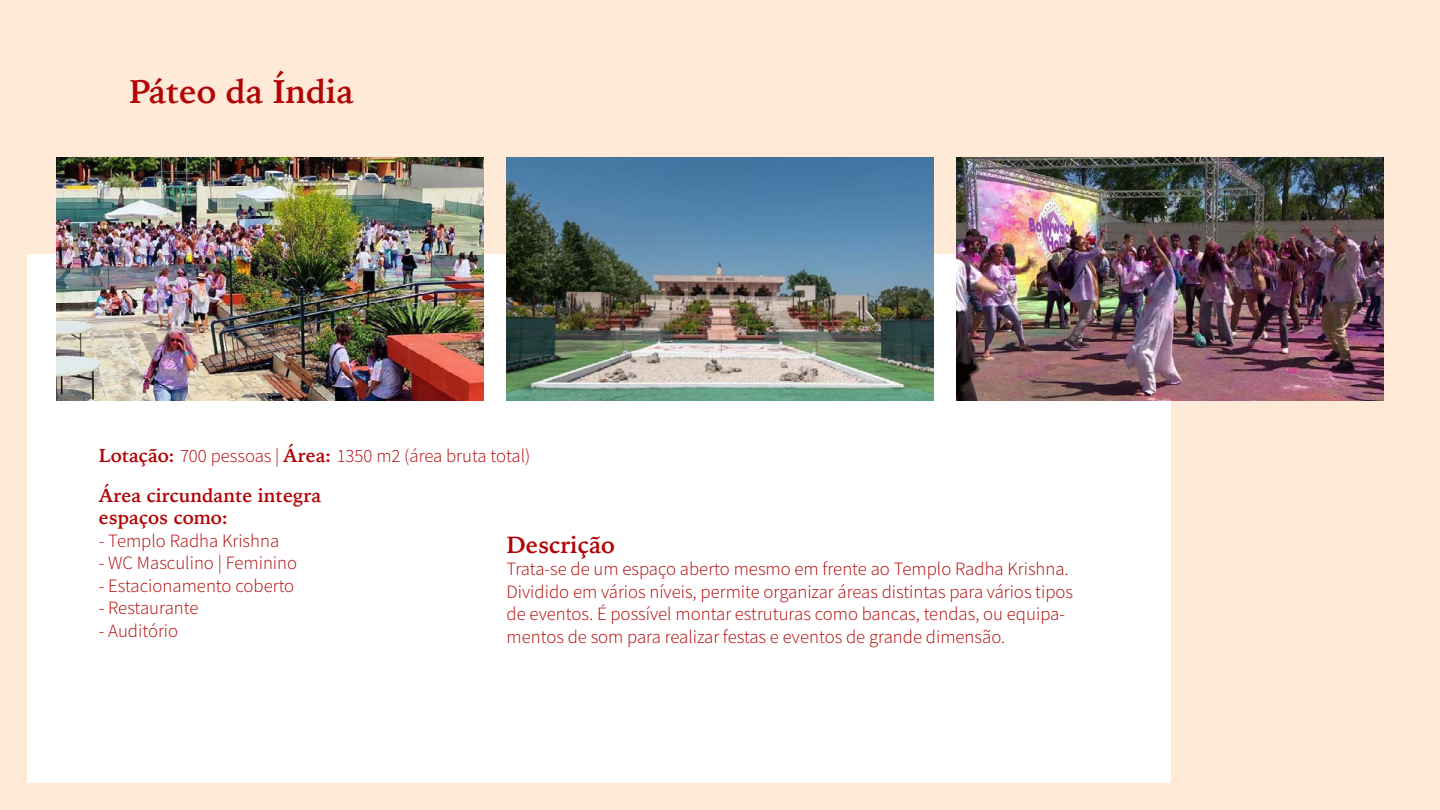
<style>
.page{position:relative;width:1440px;height:810px;background:#fff}
.page>*{position:absolute;margin:0;border:0;box-sizing:border-box;transform-origin:0 0}
.t1{font:700 33px "Iowan Old Style";color:#b20404}
.t2{font:700 23.25px "Iowan Old Style";color:#b20404}
.t3{font:18.75px/22.5px "Source Sans Variable";color:#b20404}
.t4{font:700 18.75px/22.5px "Iowan Old Style";color:#b20404}
.s1{font-family:"Iowan Old Style";font-weight:700}
</style>
<div class="page">
<div style="left:0;top:1px;width:1440px;height:809px;background:#ffead8"></div>
<div style="left:27px;top:254px;width:1143px;height:529px;background:#fff"></div>
<img style="left:507px;top:157px;width:426px;height:244px">
<img style="left:957px;top:157px;width:427px;height:244px">
<img style="left:56px;top:157px;width:427px;height:244px">
<h1 class="t1" style="left:129px;top:62px;width:226px">Páteo da Índia</h1>
<p class="t3" style="left:99px;top:445px;width:433px"><span class="s1">Lotação:</span> 700 pessoas | <span class="s1">Área:</span> 1350 m2 (área bruta total)</p>
<p class="t4" style="left:99px;top:483px;width:224px">Área circundante integra espaços como:</p>
<p class="t3" style="left:99px;top:529px;width:182px">- Templo Radha Krishna</p>
<p class="t3" style="left:99px;top:552px;width:200px">- WC Masculino | Feminino</p>
<p class="t3" style="left:99px;top:574px;width:197px">- Estacionamento coberto</p>
<p class="t3" style="left:99px;top:597px;width:101px">- Restaurante</p>
<p class="t3" style="left:99px;top:619px;width:81px">- Auditório</p>
<p class="t2" style="left:507px;top:524px;width:110px">Descrição</p>
<p class="t3" style="left:507px;top:558px;width:568px">Trata-se de um espaço aberto mesmo em frente ao Templo Radha Krishna.<br>Dividido em vários níveis, permite organizar áreas distintas para vários tipos de eventos. É possível montar estruturas como bancas, tendas, ou equipa&shy;mentos de som para realizar festas e eventos de grande dimensão.</p>
</div>
